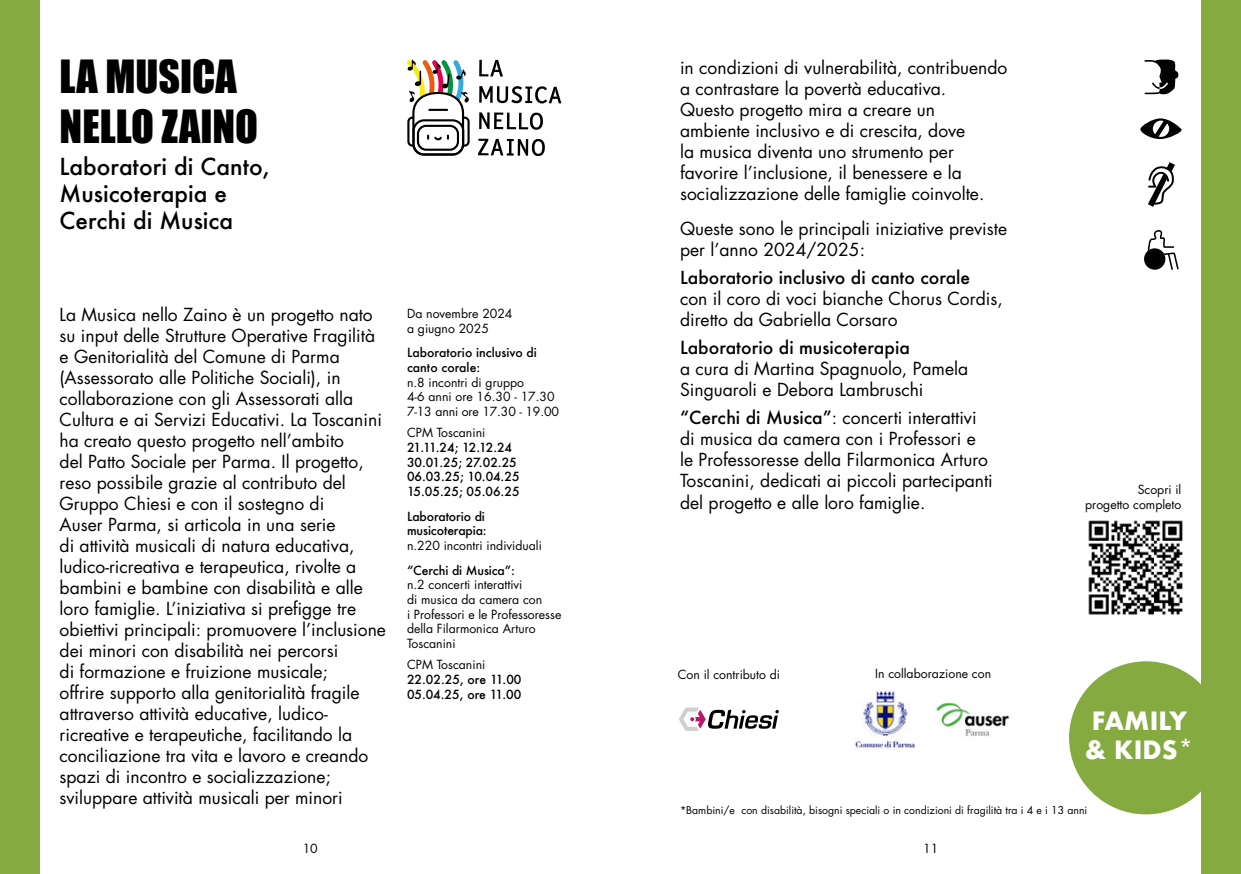
<style>
.page{position:relative;width:1241px;height:874px;background:#fff}
.page>*{position:absolute;margin:0;border:0;box-sizing:border-box;transform-origin:0 0}
.Titoli_progetti{font:42px "Impact";color:#000}
.t1{font:700 24.5px "Futura";color:#fff}
.Titoli_progetti-2{font:500 22.75px "Futura";color:#000}
.testo{font:17.5px/21px "Futura Std";color:#000}
.testo-2{font:500 17.5px "Futura";color:#000}
.t2{font:12.25px/14.7px "Futura Std";color:#000}
.t3{font:500 12.25px/14.7px "Futura";color:#000}
.t4{font:500 12.25px "Futura";letter-spacing:-.08em;color:#000}
.t5{font:10.5px "Futura Std";color:#000}
.s1{font-family:"Futura";font-weight:500}
</style>
<div class="page">
<div style="left:0;top:0;width:39px;height:873px;background:#84aa40"></div>
<svg style="left:478px;top:139px;width:67px;height:17px"></svg>
<svg style="left:479px;top:112px;width:64px;height:18px"></svg>
<svg style="left:479px;top:86px;width:82px;height:17px"></svg>
<svg style="left:479px;top:60px;width:24px;height:16px"></svg>
<svg style="left:407px;top:59px;width:63px;height:97px"></svg>
<div style="left:1068px;top:661px;width:154px;height:153px;background:#84aa40;border-radius:50%"></div>
<div style="left:1201px;top:0;width:39px;height:873px;background:#84aa40"></div>
<img style="left:1088px;top:520px;width:94px;height:95px">
<img style="left:936px;top:702px;width:73px;height:34px">
<img style="left:855px;top:690px;width:59px;height:58px">
<svg style="left:679px;top:707px;width:99px;height:23px"></svg>
<svg style="left:1144px;top:59px;width:34px;height:35px"></svg>
<svg style="left:1140px;top:118px;width:42px;height:21px"></svg>
<svg style="left:1148px;top:162px;width:26px;height:45px"></svg>
<svg style="left:1143px;top:248px;width:22px;height:21px"></svg>
<svg style="left:1147px;top:230px;width:31px;height:40px"></svg>
<hr style="left:1087px;top:537px;width:64px;height:1px;background:#275b9b">
<hr style="left:1087px;top:562px;width:86px;height:1px;background:#275b9b">
<hr style="left:1087px;top:587px;width:95px;height:1px;background:#275b9b">
<hr style="left:1087px;top:612px;width:89px;height:1px;background:#275b9b">
<p class="Titoli_progetti" style="left:60px;top:44px;width:179px">LA MUSICA</p>
<p class="Titoli_progetti" style="left:60px;top:94px;width:200px">NELLO ZAINO</p>
<p class="Titoli_progetti-2" style="left:60px;top:151px;width:212px">Laboratori di Canto,</p>
<p class="Titoli_progetti-2" style="left:60px;top:178px;width:169px">Musicoterapia e</p>
<p class="Titoli_progetti-2" style="left:60px;top:205px;width:175px">Cerchi di Musica</p>
<p class="testo" style="left:60px;top:303px;width:328px">La Musica nello Zaino è un progetto nato su input delle Strutture Operative Fragilità e Genitorialità del Comune di Parma (Assessorato alle Politiche Sociali), in collaborazione con gli Assessorati alla Cultura e ai Servizi Educativi. La Toscanini ha creato questo progetto nell’ambito<br>del Patto Sociale per Parma. Il progetto, reso possibile grazie al contributo del Gruppo Chiesi e con il sostegno di<br>Auser Parma, si articola in una serie<br>di attività musicali di natura educativa, ludico-ricreativa e terapeutica, rivolte a bambini e bambine con disabilità e alle loro famiglie. L’iniziativa si prefigge tre obiettivi principali: promuovere l’inclusione dei minori con disabilità nei percorsi<br>di formazione e fruizione musicale;<br>offrire supporto alla genitorialità fragile attraverso attività educative, ludico&shy;ricreative e terapeutiche, facilitando la conciliazione tra vita e lavoro e creando spazi di incontro e socializzazione;</p>
<p class="testo" style="left:60px;top:786px;width:285px">sviluppare attività musicali per minori</p>
<p class="t2" style="left:407px;top:306px;width:107px">Da novembre 2024</p>
<p class="t2" style="left:407px;top:321px;width:83px">a giugno 2025</p>
<p class="t3" style="left:407px;top:345px;width:131px">Laboratorio inclusivo di canto corale:</p>
<p class="t2" style="left:407px;top:375px;width:118px">n.8 incontri di gruppo</p>
<p class="t2" style="left:407px;top:389px;width:149px">4-6 anni ore 16.30 - 17.30</p>
<p class="t2" style="left:407px;top:404px;width:153px">7-13 anni ore 17.30 - 19.00</p>
<p class="t2" style="left:407px;top:425px;width:80px">CPM Toscanini</p>
<p class="t4" style="left:407px;top:438px;width:107px">21.11.24; 12.12.24</p>
<p class="t3" style="left:407px;top:454px;width:111px">30.01.25; 27.02.25</p>
<p class="t3" style="left:407px;top:469px;width:114px">06.03.25; 10.04.25</p>
<p class="t3" style="left:407px;top:483px;width:114px">15.05.25; 05.06.25</p>
<p class="t3" style="left:407px;top:508px;width:81px">Laboratorio di musicoterapia:</p>
<p class="t2" style="left:407px;top:538px;width:136px">n.220 incontri individuali</p>
<p class="t3" style="left:407px;top:562px;width:109px">“Cerchi di Musica”:</p>
<p class="t2" style="left:407px;top:577px;width:117px">n.2 concerti interattivi</p>
<p class="t2" style="left:407px;top:592px;width:137px">di musica da camera con</p>
<p class="t2" style="left:407px;top:606px;width:156px">i Professori e le Professoresse della Filarmonica Arturo<br>Toscanini</p>
<p class="t2" style="left:407px;top:657px;width:80px">CPM Toscanini</p>
<p class="t3" style="left:407px;top:671px;width:116px">22.02.25, ore 11.00</p>
<p class="t3" style="left:407px;top:686px;width:116px">05.04.25, ore 11.00</p>
<p class="testo" style="left:680px;top:57px;width:329px">in condizioni di vulnerabilità, contribuendo a contrastare la povertà educativa.</p>
<p class="testo" style="left:680px;top:99px;width:306px">Questo progetto mira a creare un ambiente inclusivo e di crescita, dove<br>la musica diventa uno strumento per favorire l’inclusione, il benessere e la socializzazione delle famiglie coinvolte.</p>
<p class="testo" style="left:680px;top:218px;width:328px">Queste sono le principali iniziative previste per l’anno 2024/2025:</p>
<p class="testo" style="left:680px;top:267px;width:324px"><span class="s1">Laboratorio inclusivo di canto corale<br></span>con il coro di voci bianche Chorus Cordis, diretto da Gabriella Corsaro</p>
<p class="testo-2" style="left:680px;top:335px;width:231px">Laboratorio di musicoterapia</p>
<p class="testo" style="left:680px;top:358px;width:289px">a cura di Martina Spagnuolo, Pamela<br>Singuaroli e Debora Lambruschi</p>
<p class="testo" style="left:680px;top:407px;width:314px"><span class="s1">“Cerchi di Musica”</span>: concerti interattivi di musica da camera con i Professori e le Professoresse della Filarmonica Arturo Toscanini, dedicati ai piccoli partecipanti del progetto e alle loro famiglie.</p>
<p class="t2" style="left:677px;top:666px;width:104px">Con il contributo di</p>
<p class="t2" style="left:875px;top:666px;width:117px">In collaborazione con</p>
<p class="t2" style="left:1137px;top:482px;width:45px">Scopri il</p>
<p class="t2" style="left:1084px;top:497px;width:98px">progetto completo</p>
<p class="t1" style="left:1091px;top:702px;width:97px">FAMILY</p>
<p class="t1" style="left:1084px;top:731px;width:111px">&amp; KIDS*</p>
<p class="t5" style="left:680px;top:803px;width:409px">*Bambini/e con disabilità, bisogni speciali o in condizioni di fragilità tra i 4 e i 13 anni</p>
<p class="t2" style="left:302px;top:841px;width:17px">10</p>
<p class="t2" style="left:923px;top:841px;width:17px">11</p>
</div>
